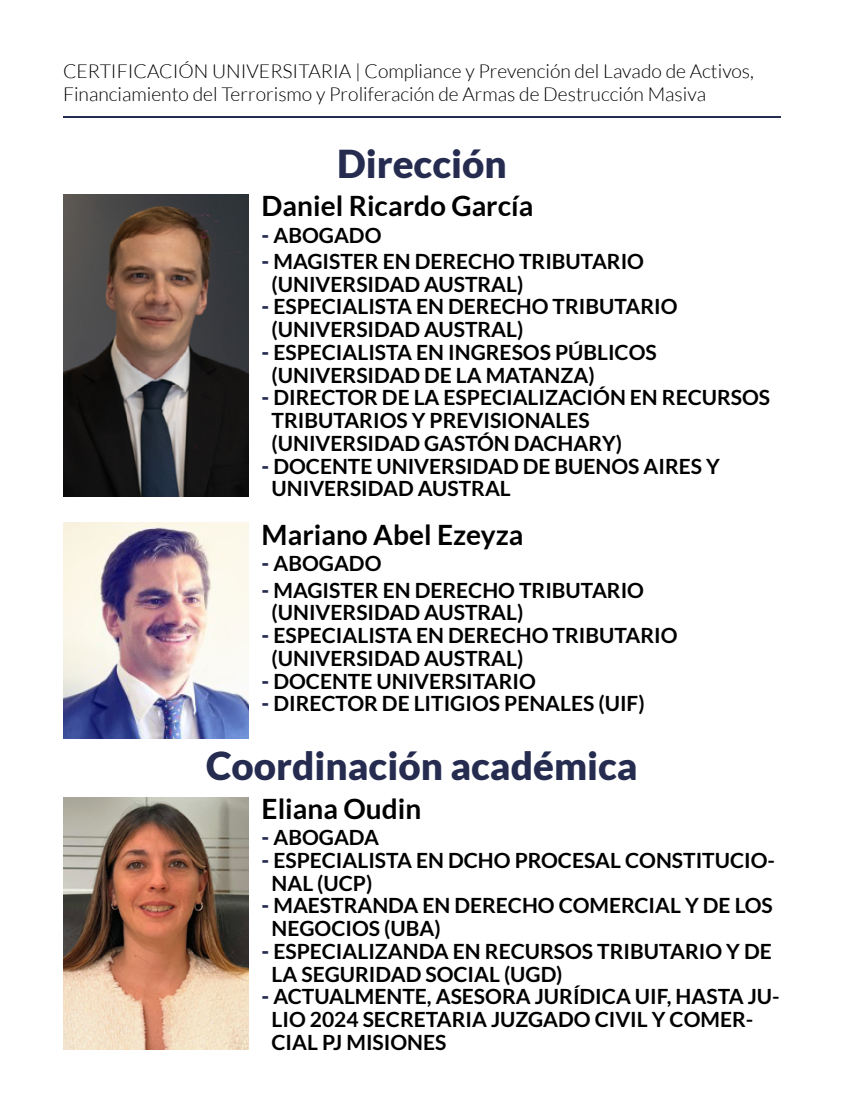
<style>
.page{position:relative;width:844px;height:1113px;background:#fff}
.page>*{position:absolute;margin:0;border:0;box-sizing:border-box;transform-origin:0 0}
.t1{font:900 38.5px "Lato";color:#252c50}
.t2{font:700 28px "Lato";color:#000}
.t3{font:700 21px/22.8px "Lato";color:#000}
.t4{font:300 19.25px/23.1px "Lato";color:#000}
.s1{font-weight:900;color:#252c50}
</style>
<div class="page">
<img style="left:63px;top:798px;width:186px;height:252px">
<img style="left:63px;top:195px;width:186px;height:301px">
<img style="left:63px;top:522px;width:186px;height:216px">
<hr style="left:63px;top:117px;width:717px;height:1px;background:#252c50">
<p class="t4" style="left:63px;top:60px;width:692px">CERTIFICACIÓN UNIVERSITARIA | Compliance y Prevención del Lavado de Activos,<br>Financiamiento del Terrorismo y Proliferación de Armas de Destrucción Masiva</p>
<h1 class="t1" style="left:337px;top:141px;width:171px">Dirección</h1>
<h2 class="t2" style="left:261px;top:190px;width:273px">Daniel Ricardo García</h2>
<p class="t3" style="left:261px;top:223px;width:121px"><span class="s1">-</span> ABOGADO</p>
<p class="t3" style="left:271px;top:250px;width:374px;text-indent:-10px"><span class="s1">-</span> MAGISTER EN DERECHO TRIBUTARIO (UNIVERSIDAD AUSTRAL)</p>
<p class="t3" style="left:271px;top:295px;width:407px;text-indent:-10px"><span class="s1">-</span> ESPECIALISTA EN DERECHO TRIBUTARIO (UNIVERSIDAD AUSTRAL)</p>
<p class="t3" style="left:271px;top:341px;width:386px;text-indent:-10px"><span class="s1">-</span> ESPECIALISTA EN INGRESOS PÚBLICOS (UNIVERSIDAD DE LA MATANZA)</p>
<p class="t3" style="left:271px;top:386px;width:500px;text-indent:-10px"><span class="s1">-</span> DIRECTOR DE LA ESPECIALIZACIÓN EN RECURSOS<br>TRIBUTARIOS Y PREVISIONALES<br>(UNIVERSIDAD GASTÓN DACHARY)</p>
<p class="t3" style="left:271px;top:454px;width:450px;text-indent:-10px"><span class="s1">-</span> DOCENTE UNIVERSIDAD DE BUENOS AIRES Y<br>UNIVERSIDAD AUSTRAL</p>
<h2 class="t2" style="left:261px;top:519px;width:263px">Mariano Abel Ezeyza</h2>
<p class="t3" style="left:261px;top:552px;width:121px"><span class="s1">-</span> ABOGADO</p>
<p class="t3" style="left:271px;top:578px;width:374px;text-indent:-10px"><span class="s1">-</span> MAGISTER EN DERECHO TRIBUTARIO (UNIVERSIDAD AUSTRAL)</p>
<p class="t3" style="left:271px;top:624px;width:407px;text-indent:-10px"><span class="s1">-</span> ESPECIALISTA EN DERECHO TRIBUTARIO (UNIVERSIDAD AUSTRAL)</p>
<p class="t3" style="left:261px;top:669px;width:276px"><span class="s1">-</span> DOCENTE UNIVERSITARIO</p>
<p class="t3" style="left:261px;top:692px;width:384px"><span class="s1">-</span> DIRECTOR DE LITIGIOS PENALES (UIF)</p>
<h1 class="t1" style="left:206px;top:744px;width:433px">Coordinación académica</h1>
<h2 class="t2" style="left:261px;top:793px;width:161px">Eliana Oudin</h2>
<p class="t3" style="left:261px;top:826px;width:119px"><span class="s1">-</span> ABOGADA</p>
<p class="t3" style="left:271px;top:849px;width:505px;text-indent:-10px"><span class="s1">-</span> ESPECIALISTA EN DCHO PROCESAL CONSTITUCIO-<br>NAL (UCP)</p>
<p class="t3" style="left:271px;top:894px;width:502px;text-indent:-10px"><span class="s1">-</span> MAESTRANDA EN DERECHO COMERCIAL Y DE LOS<br>NEGOCIOS (UBA)</p>
<p class="t3" style="left:271px;top:940px;width:501px;text-indent:-10px"><span class="s1">-</span> ESPECIALIZANDA EN RECURSOS TRIBUTARIO Y DE<br>LA SEGURIDAD SOCIAL (UGD)</p>
<p class="t3" style="left:271px;top:985px;width:509px;text-indent:-10px"><span class="s1">-</span> ACTUALMENTE, ASESORA JURÍDICA UIF, HASTA JU-<br>LIO 2024 SECRETARIA JUZGADO CIVIL Y COMER-<br>CIAL PJ MISIONES</p>
</div>
